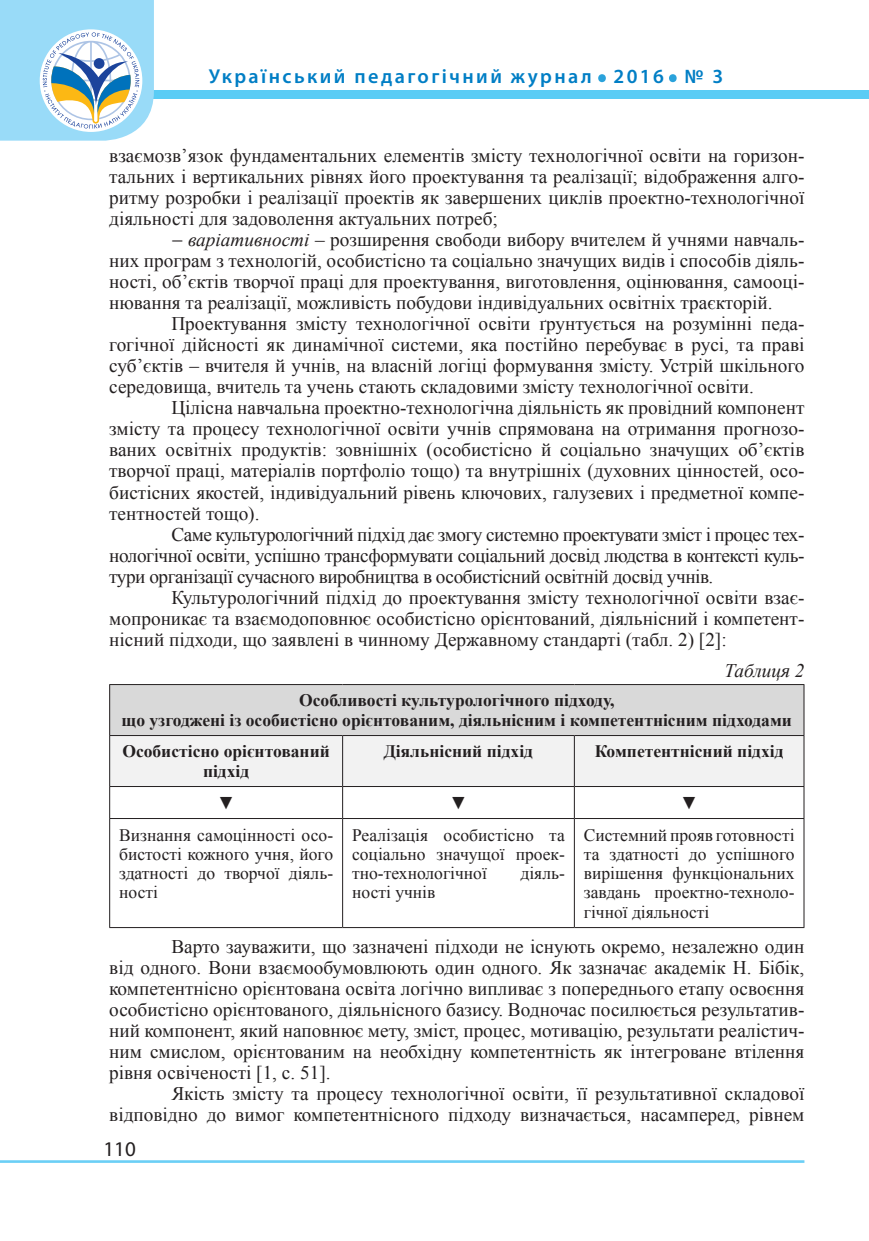
<style>
.page{position:relative;width:869px;height:1241px;background:#fff}
.page>*{position:absolute;margin:0;border:0;box-sizing:border-box;transform-origin:0 0}
.t1{font:600 50.4px "Myriad Pro";color:#2aa2db}
.t2{font:21px "Myriad Pro";color:#231f20}
.t3{font:600 20.12px "Myriad Pro";letter-spacing:.12em;color:#007ec5}
.Обычный{font:19.25px/21px "Times New Roman";color:#231f20;text-align:justify}
.Обычный-2{font:italic 19.25px "Times New Roman";color:#231f20}
.Обычный-3{font:17.5px/19.2px "Times New Roman";color:#231f20;text-align:justify}
.Обычный-4{font:700 17.5px/19.2px "Times New Roman";color:#231f20;text-align:center}
.s1{font-style:italic}
</style>
<div class="page">
<hr style="left:0;top:1159px;width:804px;height:3px;background:#6bcff6">
<div style="left:0;top:90px;width:868px;height:8px;background:#5accf5"></div>
<svg style="left:0;top:0;width:154px;height:141px"></svg>
<div style="left:110px;top:684px;width:693px;height:51px;background:#d9d9d9"></div>
<div style="left:110px;top:736px;width:693px;height:50px;background:#f2f2f2"></div>
<hr style="left:109px;top:684px;width:233px;height:1px;background:#231f20">
<hr style="left:109px;top:685px;width:1px;height:50px;background:#231f20">
<hr style="left:342px;top:684px;width:232px;height:1px;background:#231f20">
<hr style="left:574px;top:684px;width:230px;height:1px;background:#231f20">
<hr style="left:803px;top:685px;width:1px;height:50px;background:#231f20">
<hr style="left:109px;top:735px;width:233px;height:1px;background:#231f20">
<hr style="left:109px;top:735px;width:1px;height:51px;background:#231f20">
<hr style="left:342px;top:735px;width:232px;height:1px;background:#231f20">
<hr style="left:342px;top:735px;width:1px;height:51px;background:#231f20">
<hr style="left:574px;top:735px;width:230px;height:1px;background:#231f20">
<hr style="left:573px;top:735px;width:1px;height:51px;background:#231f20">
<hr style="left:803px;top:735px;width:1px;height:51px;background:#231f20">
<hr style="left:109px;top:786px;width:233px;height:1px;background:#231f20">
<hr style="left:109px;top:786px;width:1px;height:32px;background:#231f20">
<hr style="left:342px;top:786px;width:232px;height:1px;background:#231f20">
<hr style="left:342px;top:786px;width:1px;height:32px;background:#231f20">
<hr style="left:574px;top:786px;width:230px;height:1px;background:#231f20">
<hr style="left:573px;top:786px;width:1px;height:32px;background:#231f20">
<hr style="left:803px;top:786px;width:1px;height:32px;background:#231f20">
<hr style="left:109px;top:818px;width:233px;height:1px;background:#231f20">
<hr style="left:109px;top:818px;width:1px;height:109px;background:#231f20">
<hr style="left:342px;top:818px;width:232px;height:1px;background:#231f20">
<hr style="left:342px;top:818px;width:1px;height:109px;background:#231f20">
<hr style="left:574px;top:818px;width:230px;height:1px;background:#231f20">
<hr style="left:573px;top:818px;width:1px;height:109px;background:#231f20">
<hr style="left:803px;top:818px;width:1px;height:109px;background:#231f20">
<hr style="left:109px;top:927px;width:233px;height:1px;background:#231f20">
<hr style="left:342px;top:927px;width:232px;height:1px;background:#231f20">
<hr style="left:574px;top:927px;width:230px;height:1px;background:#231f20">
<p class="t3" style="left:208px;top:64px;width:384px">Український педагогічний журнал</p>
<h1 class="t1" style="left:595px;top:33px;width:13px">.</h1>
<p class="t3" style="left:613px;top:64px;width:52px">2016</p>
<h1 class="t1" style="left:666px;top:33px;width:13px">.</h1>
<p class="t3" style="left:684px;top:64px;width:40px">№ 3</p>
<p class="Обычный" style="left:109px;top:145px;width:696px">взаємозв’язок фундаментальних елементів змісту технологічної освіти на горизон&shy;тальних і вертикальних рівнях його проектування та реалізації; відображення алго&shy;ритму розробки і реалізації проектів як завершених циклів проектно-технологічної діяльності для задоволення актуальних потреб;</p>
<p class="Обычный" style="left:109px;top:229px;width:696px;text-indent:79px"><span class="s1">варіативності</span> – розширення свободи вибору вчителем й учнями навчаль&shy;них програм з технологій, особистісно та соціально значущих видів і способів діяль&shy;ності, об’єктів творчої праці для проектування, виготовлення, оцінювання, самооці&shy;нювання та реалізації, можливість побудови індивідуальних освітніх траєкторій.</p>
<p class="Обычный" style="left:109px;top:313px;width:696px;text-indent:62px">Проектування змісту технологічної освіти ґрунтується на розумінні педа&shy;гогічної дійсності як динамічної системи, яка постійно перебуває в русі, та праві суб’єктів – вчителя й учнів, на власній логіці формування змісту. Устрій шкільного середовища, вчитель та учень стають складовими змісту технологічної освіти.</p>
<p class="Обычный" style="left:109px;top:397px;width:696px;text-indent:62px">Цілісна навчальна проектно-технологічна діяльність як провідний компонент змісту та процесу технологічної освіти учнів спрямована на отримання прогнозо&shy;ваних освітніх продуктів: зовнішніх (особистісно й соціально значущих об’єктів творчої праці, матеріалів портфоліо тощо) та внутрішніх (духовних цінностей, осо&shy;бистісних якостей, індивідуальний рівень ключових, галузевих і предметної компе&shy;тентностей тощо).</p>
<p class="Обычный" style="left:109px;top:523px;width:696px;text-indent:62px">Саме культурологічний підхід дає змогу системно проектувати зміст і процес тех&shy;нологічної освіти, успішно трансформувати соціальний досвід людства в контексті куль&shy;тури організації сучасного виробництва в особистісний освітній досвід учнів.</p>
<p class="Обычный" style="left:109px;top:586px;width:696px;text-indent:62px">Культурологічний підхід до проектування змісту технологічної освіти взає&shy;мопроникає та взаємодоповнює особистісно орієнтований, діяльнісний і компетент&shy;нісний підходи, що заявлені в чинному Державному стандарті (табл. 2) [2]:</p>
<p class="Обычный-2" style="left:724px;top:657px;width:81px">Таблиця 2</p>
<p class="Обычный-4" style="left:299px;top:690px;width:317px">Особливості культурологічного підходу,</p>
<p class="Обычный-4" style="left:121px;top:709px;width:671px">що узгоджені із особистісно орієнтованим, діяльнісним і компетентнісним підходами</p>
<p class="Обычный-4" style="left:122px;top:741px;width:209px">Особистісно орієнтований підхід</p>
<p class="Обычный-4" style="left:384px;top:741px;width:151px">Діяльнісний підхід</p>
<p class="Обычный-4" style="left:594px;top:741px;width:190px">Компетентнісний підхід</p>
<p class="Обычный-3" style="left:217px;top:792px;width:19px">▼</p>
<p class="Обычный-3" style="left:449px;top:792px;width:19px">▼</p>
<p class="Обычный-3" style="left:680px;top:792px;width:19px">▼</p>
<p class="Обычный-3" style="left:119px;top:824px;width:215px">Визнання самоцінності осо&shy;бистості кожного учня, його здатності до творчої діяль&shy;ності</p>
<p class="Обычный-3" style="left:352px;top:824px;width:214px">Реалізація особистісно та соціально значущої проек&shy;тно-технологічної</p>
<p class="Обычный-3" style="left:583px;top:824px;width:212px">Системний прояв готовності та здатності до успішного вирішення функціональних завдань проектно-техноло&shy;гічної діяльності</p>
<p class="Обычный" style="left:109px;top:935px;width:696px;text-indent:62px">Варто зауважити, що зазначені підходи не існують окремо, незалежно один від одного. Вони взаємообумовлюють один одного. Як зазначає академік Н. Бібік, компетентнісно орієнтована освіта логічно випливає з попереднього етапу освоєння особистісно орієнтованого, діяльнісного базису. Водночас посилюється результатив&shy;ний компонент, який наповнює мету, зміст, процес, мотивацію, результати реалістич&shy;ним смислом, орієнтованим на необхідну компетентність як інтегроване втілення рівня освіченості [1, с. 51].</p>
<p class="Обычный" style="left:109px;top:1082px;width:696px;text-align:right">Якість змісту та процесу технологічної освіти, її результативної складової відповідно до вимог компетентнісного підходу визначається, насамперед, рівнем</p>
<p class="Обычный-3" style="left:520px;top:863px;width:46px">діяль-</p>
<p class="Обычный-3" style="left:352px;top:882px;width:85px">ності учнів</p>
<p class="t2" style="left:103px;top:1135px;width:34px">110</p>
</div>
